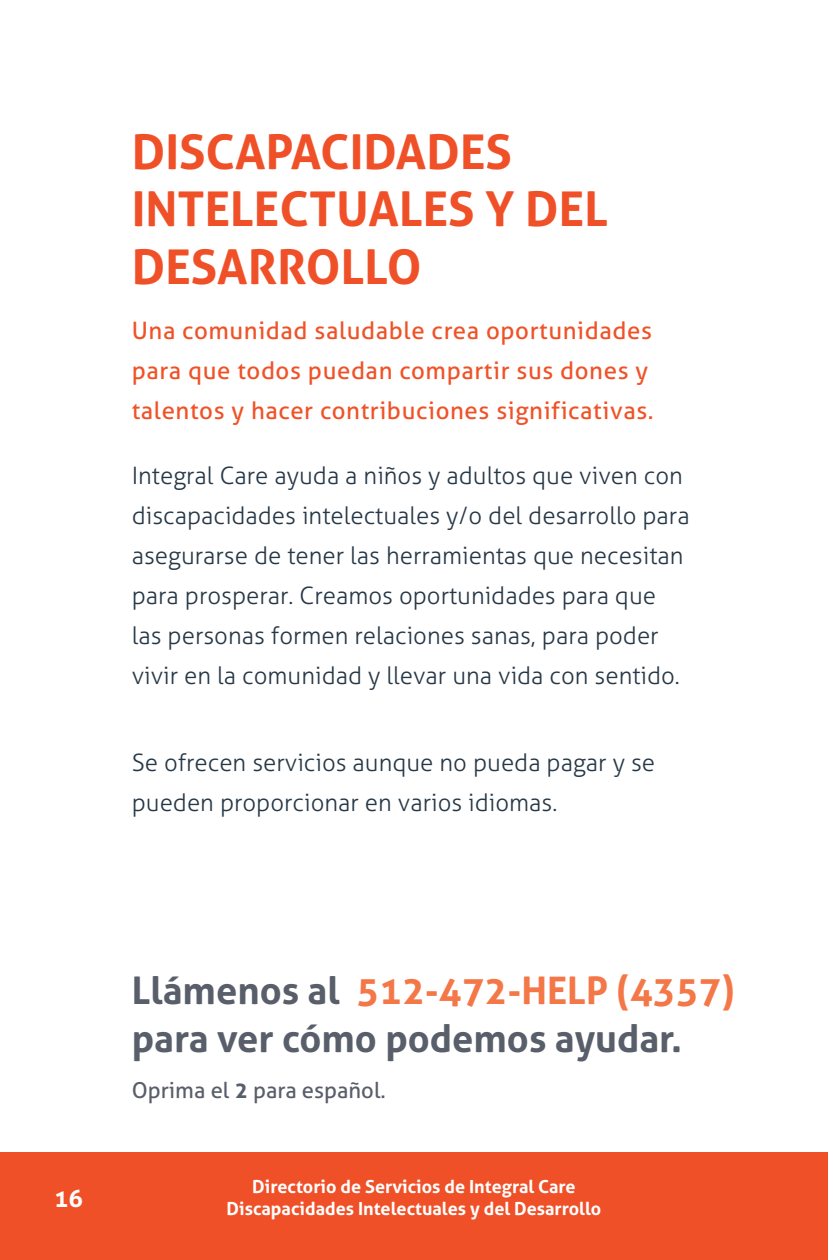
<style>
.page{position:relative;width:828px;height:1260px;background:#fff}
.page>*{position:absolute;margin:0;border:0;box-sizing:border-box;transform-origin:0 0}
.t1{font:700 48px/57.6px "Aller";color:#f05027}
.t2{font:700 38px/48px "Aller";color:#585e6a}
.t3{font:300 24px/40px "Aller";color:#263746}
.t4{font:24px/40px "Aller";letter-spacing:.025em;color:#f05227}
.t5{font:700 24px "Aller";color:#fff}
.t6{font:22px "Aller";color:#585e6a}
.t7{font:700 18px/21.6px "Aller";color:#fff;text-align:center}
.s1{color:#f47748}
.s2{font-weight:700}
</style>
<div class="page">
<div style="left:0;top:1152px;width:810px;height:108px;background:#f05027"></div>
<div style="left:810px;top:1152px;width:18px;height:108px;background:#f05027"></div>
<p class="t1" style="left:132px;top:122px;width:478px">DISCAPACIDADES<br>INTELECTUALES Y DEL<br>DESARROLLO</p>
<p class="t4" style="left:132px;top:311px;width:523px">Una comunidad saludable crea oportunidades para que todos puedan compartir sus dones y talentos y hacer contribuciones significativas.</p>
<p class="t3" style="left:132px;top:456px;width:559px">Integral Care ayuda a niños y adultos que viven con discapacidades intelectuales y/o del desarrollo para asegurarse de tener las herramientas que necesitan para prosperar. Creamos oportunidades para que las personas formen relaciones sanas, para poder vivir en la comunidad y llevar una vida con sentido.</p>
<p class="t3" style="left:132px;top:742px;width:525px">Se ofrecen servicios aunque no pueda pagar y se pueden proporcionar en varios idiomas.</p>
<p class="t5" style="left:54px;top:1183px;width:30px">16</p>
<p class="t2" style="left:132px;top:966px;width:605px">Llámenos al <span class="s1">512-472-HELP (4357) </span>para ver cómo podemos ayudar.</p>
<p class="t6" style="left:132px;top:1077px;width:256px">Oprima el <span class="s2">2</span> para español.</p>
<p class="t7" style="left:227px;top:1176px;width:376px">Directorio de Servicios de Integral Care<br>Discapacidades Intelectuales y del Desarrollo</p>
</div>
